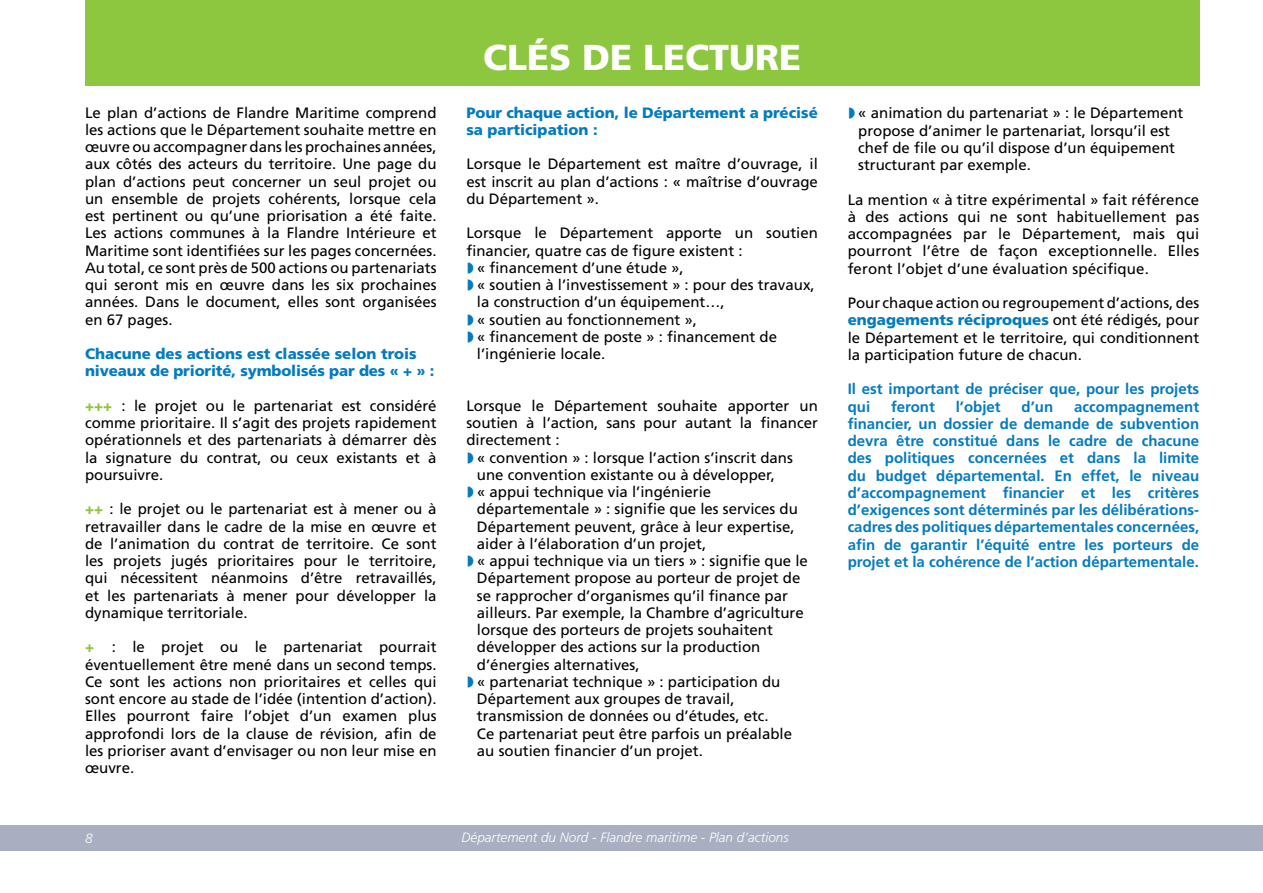
<style>
.page{position:relative;width:1263px;height:893px;background:#fff}
.page>*{position:absolute;margin:0;border:0;box-sizing:border-box;transform-origin:0 0}
.t1{font:900 36px "Frutiger LT Std";color:#fff}
.t2{font:15px/17.2px "Frutiger LT Std";color:#000;text-align:justify}
.t3{font:700 15px/17.2px "Frutiger LT Std";color:#047bc1}
.t4{font:900 15px/17.2px "Frutiger LT Std";color:#047bc1}
.t5{font:italic 300 13.5px "Frutiger";color:#fff}
.t6{font:italic 300 13.5px "Frutiger LT Std";color:#fff}
.s1{font-weight:900;color:#8dc63f}
.s2{font-weight:900;color:#047bc1}
</style>
<div class="page">
<div style="left:0;top:825px;width:1263px;height:25px;background:#a9afc1"></div>
<div style="left:85px;top:0;width:1114px;height:85px;background:#8dc63f"></div>
<p class="t2" style="left:85px;top:104px;width:353px">Le plan d’actions de Flandre Maritime comprend les actions que le Département souhaite mettre en œuvre ou accompagner dans les prochaines années, aux côtés des acteurs du territoire. Une page du plan d’actions peut concerner un seul projet ou un ensemble de projets cohérents, lorsque cela est pertinent ou qu’une priorisation a été faite.<br>Les actions communes à la Flandre Intérieure et Maritime sont identifiées sur les pages concernées.</p>
<p class="t2" style="left:85px;top:259px;width:353px">Au total, ce sont près de 500 actions ou partenariats qui seront mis en œuvre dans les six prochaines années. Dans le document, elles sont organisées en 67 pages.</p>
<p class="t4" style="left:85px;top:345px;width:351px">Chacune des actions est classée selon trois niveaux de priorité, symbolisés par des « + » :</p>
<p class="t2" style="left:85px;top:397px;width:353px"><span class="s1">+++</span> : le projet ou le partenariat est considéré comme prioritaire. Il s’agit des projets rapidement opérationnels et des partenariats à démarrer dès la signature du contrat, ou ceux existants et à poursuivre.</p>
<p class="t2" style="left:85px;top:501px;width:353px"><span class="s1">++</span> : le projet ou le partenariat est à mener ou à retravailler dans le cadre de la mise en œuvre et de l’animation du contrat de territoire. Ce sont les projets jugés prioritaires pour le territoire, qui nécessitent néanmoins d’être retravaillés, et les partenariats à mener pour développer la dynamique territoriale.</p>
<p class="t2" style="left:85px;top:639px;width:353px"><span class="s1">+</span> : le projet ou le partenariat pourrait éventuellement être mené dans un second temps.<br>Ce sont les actions non prioritaires et celles qui sont encore au stade de l’idée (intention d’action).<br>Elles pourront faire l’objet d’un examen plus approfondi lors de la clause de révision, afin de les prioriser avant d’envisager ou non leur mise en œuvre.</p>
<p class="t1" style="left:483px;top:35px;width:320px">CLÉS DE LECTURE</p>
<p class="t4" style="left:466px;top:104px;width:353px">Pour chaque action, le Département a précisé sa participation :</p>
<p class="t2" style="left:466px;top:156px;width:353px">Lorsque le Département est maître d’ouvrage, il est inscrit au plan d’actions : « maîtrise d’ouvrage du Département ».</p>
<p class="t2" style="left:466px;top:225px;width:353px">Lorsque le Département apporte un soutien financier, quatre cas de figure existent :</p>
<p class="t2" style="left:477px;top:259px;width:208px">« financement d’une étude »,</p>
<p class="t2" style="left:477px;top:276px;width:339px">« soutien à l’investissement » : pour des travaux,</p>
<p class="t2" style="left:477px;top:294px;width:249px">la construction d’un équipement…,</p>
<p class="t2" style="left:477px;top:311px;width:222px">« soutien au fonctionnement »,</p>
<p class="t2" style="left:477px;top:328px;width:302px">« financement de poste » : financement de</p>
<p class="t2" style="left:477px;top:345px;width:130px">l’ingénierie locale.</p>
<p class="t2" style="left:466px;top:397px;width:353px">Lorsque le Département souhaite apporter un soutien à l’action, sans pour autant la financer directement :</p>
<p class="t2" style="left:477px;top:449px;width:317px">« convention » : lorsque l’action s’inscrit dans</p>
<p class="t2" style="left:477px;top:466px;width:299px">une convention existante ou à développer,</p>
<p class="t2" style="left:477px;top:483px;width:236px">« appui technique via l’ingénierie</p>
<p class="t2" style="left:477px;top:501px;width:322px;text-align:left">départementale » : signifie que les services du<br>Département peuvent, grâce à leur expertise, aider à l’élaboration d’un projet,</p>
<p class="t2" style="left:477px;top:552px;width:332px">« appui technique via un tiers » : signifie que le</p>
<p class="t2" style="left:477px;top:570px;width:328px;text-align:left">Département propose au porteur de projet de se rapprocher d’organismes qu’il finance par ailleurs. Par exemple, la Chambre d’agriculture lorsque des porteurs de projets souhaitent développer des actions sur la production d’énergies alternatives,</p>
<p class="t2" style="left:477px;top:673px;width:305px">« partenariat technique » : participation du</p>
<p class="t2" style="left:477px;top:690px;width:293px">Département aux groupes de travail, transmission de données ou d’études, etc.</p>
<p class="t2" style="left:477px;top:725px;width:317px">Ce partenariat peut être parfois un préalable</p>
<p class="t2" style="left:477px;top:742px;width:227px">au soutien financier d’un projet.</p>
<p class="t6" style="left:85px;top:830px;width:9px">8</p>
<p class="t5" style="left:462px;top:829px;width:329px">Département du Nord - Flandre maritime - Plan d’actions</p>
<p class="t2" style="left:858px;top:105px;width:327px">« animation du partenariat » : le Département</p>
<p class="t2" style="left:858px;top:122px;width:318px;text-align:left">propose d’animer le partenariat, lorsqu’il est chef de file ou qu’il dispose d’un équipement structurant par exemple.</p>
<p class="t2" style="left:848px;top:191px;width:353px">La mention « à titre expérimental » fait référence à des actions qui ne sont habituellement pas accompagnées par le Département, mais qui pourront l’être de façon exceptionnelle. Elles feront l’objet d’une évaluation spécifique.</p>
<p class="t2" style="left:848px;top:294px;width:353px">Pour chaque action ou regroupement d’actions, des <span class="s2">engagements réciproques</span> ont été rédigés, pour le Département et le territoire, qui conditionnent la participation future de chacun.</p>
<p class="t3" style="left:848px;top:381px;width:353px">Il est important de préciser que, pour les projets qui</p>
<p class="t3" style="left:891px;top:398px;width:45px">feront</p>
<p class="t3" style="left:956px;top:398px;width:47px">l’objet</p>
<p class="t3" style="left:1022px;top:398px;width:33px">d’un</p>
<p class="t3" style="left:848px;top:398px;width:353px;text-align:justify;text-indent:226px">accompagnement financier, un dossier de demande de subvention devra être constitué dans le cadre de chacune des politiques concernées et dans la limite du budget départemental. En effet, le niveau d’accompagnement financier et les critères d’exigences sont déterminés par les délibérations&shy;cadres des politiques départementales concernées, afin de garantir l’équité entre les porteurs de projet et la cohérence de l’action départementale.</p>
</div>
